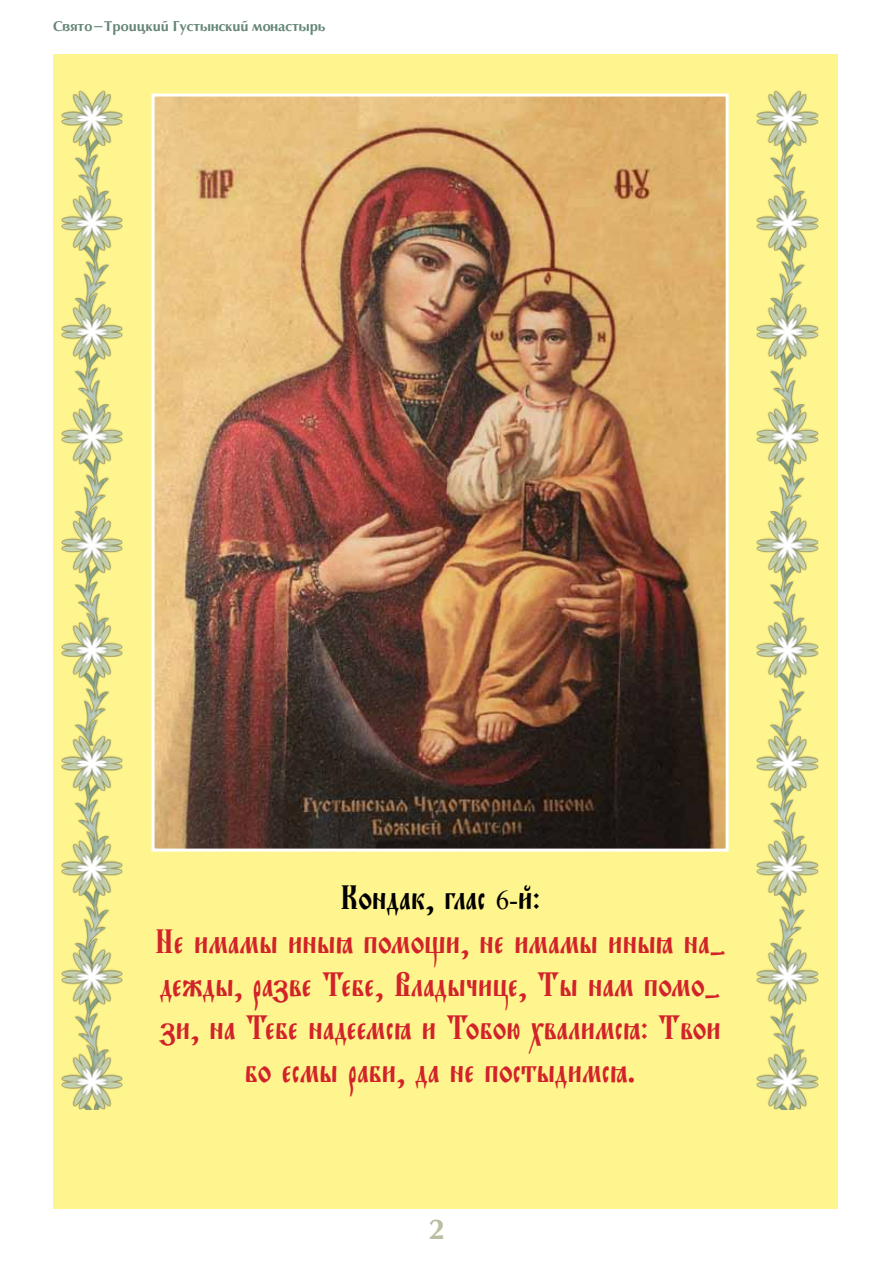
<style>
.page{position:relative;width:893px;height:1263px;background:#fff}
.page>*{position:absolute;margin:0;border:0;box-sizing:border-box;transform-origin:0 0}
.t1{font:36px/43.2px "Evangelie Ucs";color:#d2232a;text-align:center}
.t2{font:700 27px "Opium";color:#b9bea2}
.t3{font:700 13.5px "Opium";color:#648674}
.s1{color:#000}
.s2{font-family:"Times New Roman";font-size:27px;color:#000}
</style>
<div class="page">
<div style="left:53px;top:54px;width:785px;height:1155px;background:#fff58f"></div>
<img style="left:61px;top:90px;width:62px;height:620px">
<img style="left:61px;top:710px;width:62px;height:400px">
<img style="left:756px;top:90px;width:63px;height:620px">
<img style="left:756px;top:710px;width:63px;height:400px">
<img style="left:156px;top:98px;width:569px;height:749px">
<div style="left:152px;top:94px;width:577px;height:757px;border:3px solid #fff"></div>
<p class="t3" style="left:53px;top:17px;width:274px">Свято-Троицкий Густынский монастырь</p>
<p class="t1" style="left:155px;top:876px;width:572px"><span class="s1">Кондак, глас</span> <span class="s2">6-</span><span class="s1">й:<br></span>Не имамы иныя помощи, не имамы иныя на&shy;дежды, разве Тебе, Владычице, Ты нам помо&shy;зи, на Тебе надеемся и Тобою хвалимся: Твои бо есмы раби, да не постыдимся.</p>
<p class="t2" style="left:429px;top:1210px;width:17px">2</p>
</div>
